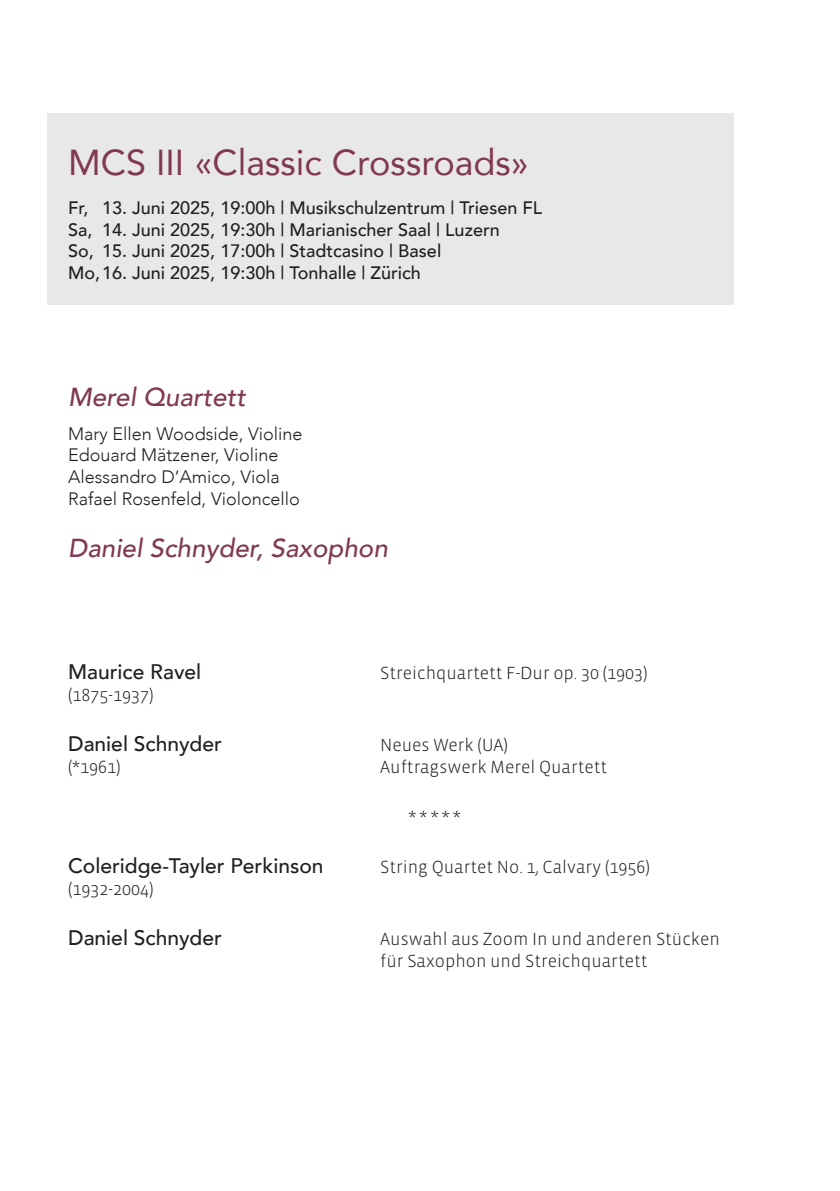
<style>
.page{position:relative;width:840px;height:1191px;background:#fff}
.page>*{position:absolute;margin:0;border:0;box-sizing:border-box;transform-origin:0 0}
.t1{font:36px "Avenir";color:#813953}
.t2{font:italic 500 26px "Avenir";color:#813953}
.t3{font:500 21px "Avenir";color:#231f20}
.t4{font:300 18px/21.6px "Vista Sans OTCE";color:#231f20}
.t5{font:500 18px/21.6px "Avenir";color:#231f20}
.t6{font:300 18px/21.6px "Avenir";color:#231f20}
</style>
<div class="page">
<div style="left:47px;top:113px;width:686px;height:191px;background:#e8e8ea"></div>
<h1 class="t1" style="left:68px;top:133px;width:462px">MCS III «Classic Crossroads»</h1>
<p class="t5" style="left:68px;top:196px;width:475px">Fr, 13. Juni 2025, 19:00h | Musikschulzentrum | Triesen FL Sa, 14. Juni 2025, 19:30h | Marianischer Saal | Luzern<br>So, 15. Juni 2025, 17:00h | Stadtcasino | Basel<br>Mo,16. Juni 2025, 19:30h | Tonhalle | Zürich</p>
<h2 class="t2" style="left:68px;top:381px;width:179px">Merel Quartett</h2>
<p class="t6" style="left:68px;top:423px;width:236px">Mary Ellen Woodside, Violine<br>Edouard Mätzener, Violine<br>Alessandro D‘Amico, Viola<br>Rafael Rosenfeld, Violoncello</p>
<h2 class="t2" style="left:68px;top:533px;width:321px">Daniel Schnyder, Saxophon</h2>
<p class="t3" style="left:68px;top:653px;width:134px">Maurice Ravel</p>
<p class="t4" style="left:380px;top:662px;width:269px">Streichquartett F-Dur op. 30 (1903)</p>
<p class="t4" style="left:68px;top:683px;width:87px">(1875-1937)</p>
<p class="t3" style="left:68px;top:725px;width:155px">Daniel Schnyder</p>
<p class="t4" style="left:380px;top:734px;width:129px">Neues Werk (UA)</p>
<p class="t4" style="left:68px;top:755px;width:54px">(*1961)</p>
<p class="t4" style="left:380px;top:755px;width:228px">Auftragswerk Merel Quartett</p>
<p class="t4" style="left:408px;top:806px;width:53px">* * * * *</p>
<p class="t3" style="left:68px;top:848px;width:257px">Coleridge-Tayler Perkinson</p>
<p class="t4" style="left:380px;top:856px;width:271px">String Quartet No. 1, Calvary (1956)</p>
<p class="t4" style="left:68px;top:878px;width:87px">(1932-2004)</p>
<p class="t3" style="left:68px;top:920px;width:155px">Daniel Schnyder</p>
<p class="t4" style="left:380px;top:928px;width:341px">Auswahl aus Zoom In und anderen Stücken für Saxophon und Streichquartett</p>
</div>
